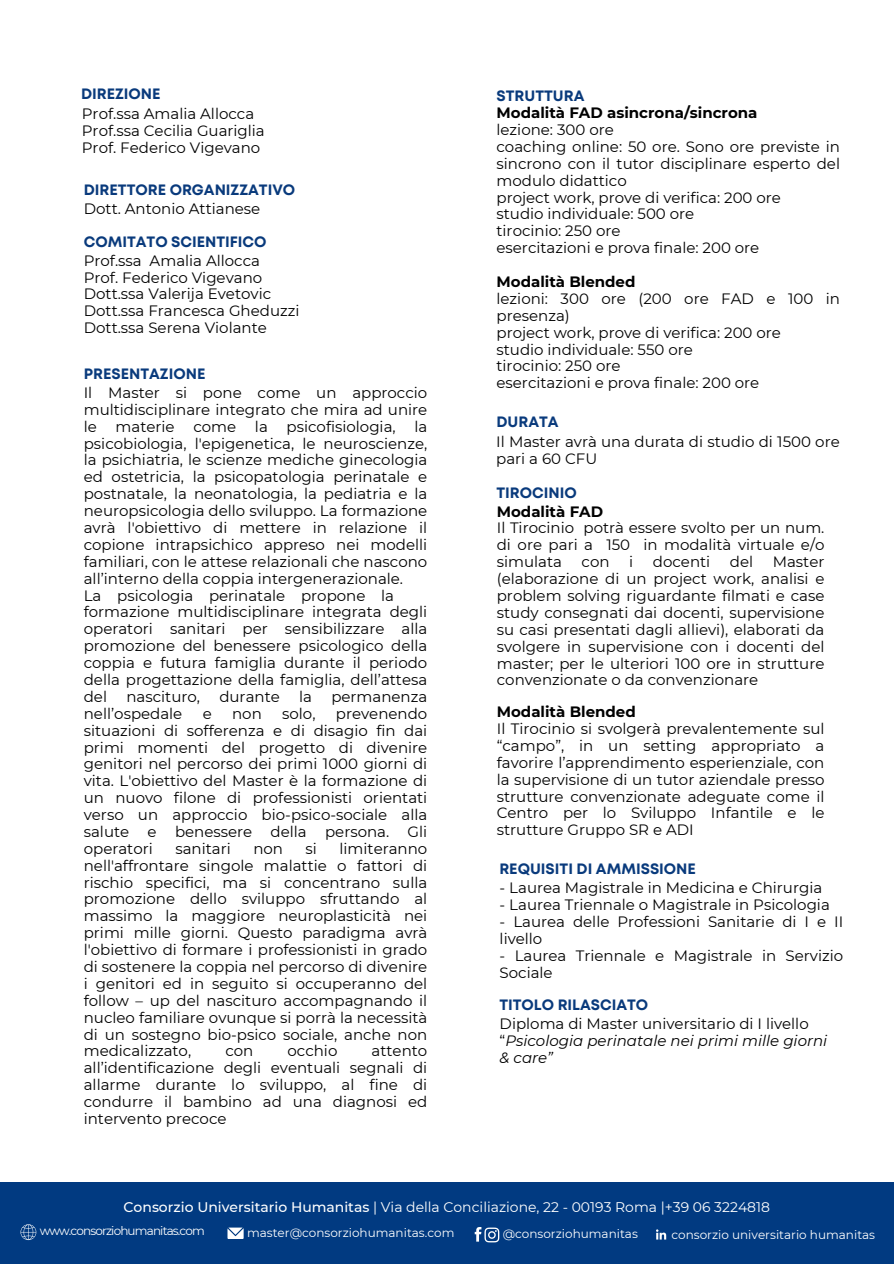
<style>
.page{position:relative;width:894px;height:1264px;background:#fff}
.page>*{position:absolute;margin:0;border:0;box-sizing:border-box;transform-origin:0 0}
.t1{font:15px/16.8px "Montserrat";color:#000}
.t2{font:700 15px "Mont";color:#093a7c}
.t3{font:italic 15px/16.8px "Montserrat";color:#000}
.t4{font:13.95px "Montserrat";color:#fff}
.t5{font:12px "Montserrat";color:#fff}
.t6{font:12px "Montserrat";letter-spacing:-.07em;color:#fff}
.s1{font-weight:700}
.s2{font-style:normal}
.s3{font-weight:500}
</style>
<div class="page">
<div style="left:0;top:1182px;width:893px;height:81px;background:#013a81"></div>
<svg style="left:21px;top:1224px;width:15px;height:15px"></svg>
<svg style="left:654px;top:1227px;width:14px;height:14px"></svg>
<svg style="left:655px;top:1229px;width:11px;height:10px"></svg>
<svg style="left:227px;top:1227px;width:16px;height:11px"></svg>
<svg style="left:474px;top:1227px;width:25px;height:15px"></svg>
<h1 class="t2" style="left:81px;top:88px;width:81px">DIREZIONE</h1>
<h1 class="t1" style="left:82px;top:105px;width:184px">Prof.ssa Amalia Allocca<br>Prof.ssa Cecilia Guariglia<br>Prof. Federico Vigevano</h1>
<h1 class="t2" style="left:84px;top:184px;width:213px">DIRETTORE ORGANIZZATIVO</h1>
<h2 class="t1" style="left:84px;top:200px;width:178px">Dott. Antonio Attianese</h2>
<h2 class="t2" style="left:84px;top:236px;width:184px">COMITATO SCIENTIFICO</h2>
<h1 class="t1" style="left:84px;top:252px;width:217px">Prof.ssa Amalia Allocca<br>Prof. Federico Vigevano<br>Dott.ssa Valerija Evetovic<br>Dott.ssa Francesca Gheduzzi<br>Dott.ssa Serena Violante</h1>
<h2 class="t2" style="left:84px;top:367px;width:123px">PRESENTAZIONE</h2>
<h2 class="t1" style="left:84px;top:384px;width:345px">Il Master si pone come un approccio multidisciplinare integrato che mira ad unire le materie come la psicofisiologia, la psicobiologia, l'epigenetica, le neuroscienze, la psichiatria, le scienze mediche ginecologia ed ostetricia, la psicopatologia perinatale e postnatale, la neonatologia, la pediatria e la neuropsicologia dello sviluppo. La formazione avrà l'obiettivo di mettere in relazione il copione intrapsichico appreso nei modelli familiari, con le attese relazionali che nascono all’interno della coppia intergenerazionale.<br>La psicologia perinatale propone la formazione multidisciplinare integrata degli operatori sanitari per sensibilizzare alla promozione del benessere psicologico della coppia e futura famiglia durante il periodo della progettazione della famiglia, dell’attesa del</h2>
<h2 class="t1" style="left:126px;top:688px;width:75px">nascituro,</h2>
<h2 class="t1" style="left:219px;top:688px;width:62px">durante</h2>
<h2 class="t1" style="left:299px;top:688px;width:14px">la</h2>
<h2 class="t1" style="left:331px;top:688px;width:97px">permanenza</h2>
<h2 class="t1" style="left:84px;top:705px;width:100px">nell’ospedale</h2>
<h2 class="t1" style="left:203px;top:705px;width:11px">e</h2>
<h2 class="t1" style="left:232px;top:705px;width:31px">non</h2>
<h2 class="t1" style="left:282px;top:705px;width:35px">solo,</h2>
<h2 class="t1" style="left:84px;top:705px;width:345px;text-align:justify;text-indent:252px">prevenendo situazioni di sofferenza e di disagio fin dai primi momenti del progetto di divenire genitori nel percorso dei primi 1000 giorni di vita. L'obiettivo del Master è la formazione di un nuovo filone di professionisti orientati verso un approccio bio-psico-sociale alla salute e benessere della persona. Gli operatori</h2>
<h2 class="t1" style="left:84px;top:840px;width:345px;text-align:justify;text-indent:256px">limiteranno nell'affrontare singole malattie o fattori di rischio specifici, ma si concentrano sulla promozione dello sviluppo sfruttando al massimo la maggiore neuroplasticità nei primi mille giorni. Questo paradigma avrà l'obiettivo di formare i professionisti in grado di sostenere la coppia nel percorso di divenire i genitori ed in seguito si occuperanno del follow – up del nascituro accompagnando il nucleo familiare ovunque si porrà la necessità di un sostegno bio-psico sociale, anche non medicalizzato,</h2>
<h2 class="t1" style="left:175px;top:840px;width:57px">sanitari</h2>
<h2 class="t1" style="left:253px;top:840px;width:31px">non</h2>
<h2 class="t1" style="left:305px;top:840px;width:13px">si</h2>
<h2 class="t1" style="left:225px;top:1042px;width:29px">con</h2>
<h2 class="t1" style="left:287px;top:1042px;width:51px">occhio</h2>
<h2 class="t1" style="left:84px;top:1042px;width:345px;text-align:justify;text-indent:288px">attento all’identificazione degli eventuali segnali di allarme durante lo sviluppo, al fine di condurre il bambino ad una diagnosi ed intervento precoce</h2>
<h2 class="t2" style="left:496px;top:90px;width:89px">STRUTTURA</h2>
<p class="t1" style="left:496px;top:104px;width:345px"><span class="s1">Modalità FAD asincrona/sincrona<br></span>lezione: 300 ore<br>coaching online: 50 ore. Sono ore previste in sincrono con il tutor disciplinare esperto del modulo didattico<br>project work, prove di verifica: 200 ore<br>studio individuale: 500 ore<br>tirocinio: 250 ore<br>esercitazioni e prova finale: 200 ore</p>
<p class="t1" style="left:496px;top:273px;width:345px"><span class="s1">Modalità Blended<br></span>lezioni: 300 ore (200 ore FAD e 100 in presenza)<br>project work, prove di verifica: 200 ore<br>studio individuale: 550 ore<br>tirocinio: 250 ore<br>esercitazioni e prova finale: 200 ore</p>
<h2 class="t2" style="left:496px;top:416px;width:64px">DURATA</h2>
<h2 class="t1" style="left:496px;top:433px;width:345px">Il Master avrà una durata di studio di 1500 ore pari a 60 CFU</h2>
<h2 class="t2" style="left:496px;top:487px;width:82px">TIROCINIO</h2>
<p class="t1" style="left:496px;top:503px;width:329px"><span class="s1">Modalità FAD<br></span>Il Tirocinio potrà essere svolto per un num. di ore pari a 150 in modalità virtuale e/o simulata</p>
<p class="t1" style="left:581px;top:553px;width:29px">con</p>
<p class="t1" style="left:629px;top:553px;width:6px">i</p>
<p class="t1" style="left:652px;top:553px;width:59px">docenti</p>
<p class="t1" style="left:729px;top:553px;width:25px">del</p>
<p class="t1" style="left:496px;top:553px;width:329px;text-align:justify;text-indent:276px">Master (elaborazione di un project work, analisi e problem solving riguardante filmati e case study consegnati dai docenti, supervisione su casi presentati dagli allievi), elaborati da svolgere in supervisione con i docenti del master; per le ulteriori 100 ore in strutture convenzionate o da convenzionare</p>
<p class="t1" style="left:496px;top:703px;width:329px"><span class="s1">Modalità Blended<br></span>Il Tirocinio si svolgerà prevalentemente sul “campo”, in un setting appropriato a favorire l’apprendimento esperienziale, con la supervisione di un tutor aziendale presso strutture convenzionate adeguate come il Centro per lo Sviluppo Infantile e le strutture Gruppo SR e ADI</p>
<h1 class="t2" style="left:499px;top:863px;width:198px">REQUISITI DI AMMISSIONE</h1>
<h1 class="t1" style="left:499px;top:879px;width:324px">- Laurea Magistrale in Medicina e Chirurgia</h1>
<h1 class="t1" style="left:499px;top:896px;width:331px">- Laurea Triennale o Magistrale in Psicologia</h1>
<h1 class="t1" style="left:499px;top:913px;width:345px">- Laurea delle Professioni Sanitarie di I e II livello</h1>
<h1 class="t1" style="left:499px;top:946px;width:345px">- Laurea Triennale e Magistrale in Servizio<br>Sociale</h1>
<h1 class="t2" style="left:499px;top:999px;width:150px">TITOLO RILASCIATO</h1>
<h2 class="t3" style="left:499px;top:1015px;width:329px"><span class="s2">Diploma di Master universitario di I livello “</span>Psicologia perinatale nei primi mille giorni &amp; care”</h2>
<h2 class="t4" style="left:123px;top:1198px;width:647px"><span class="s3">Consorzio Universitario Humanitas</span> | Via della Conciliazione, 22 - 00193 Roma |+39 06 3224818</h2>
<h1 class="t6" style="left:40px;top:1223px;width:167px">www.consorziohumanitas.com</h1>
<h2 class="t5" style="left:247px;top:1225px;width:209px">master@consorziohumanitas.com</h2>
<h2 class="t5" style="left:502px;top:1226px;width:137px">@consorziohumanitas</h2>
<h1 class="t5" style="left:671px;top:1226px;width:205px">consorzio universitario humanitas</h1>
</div>
